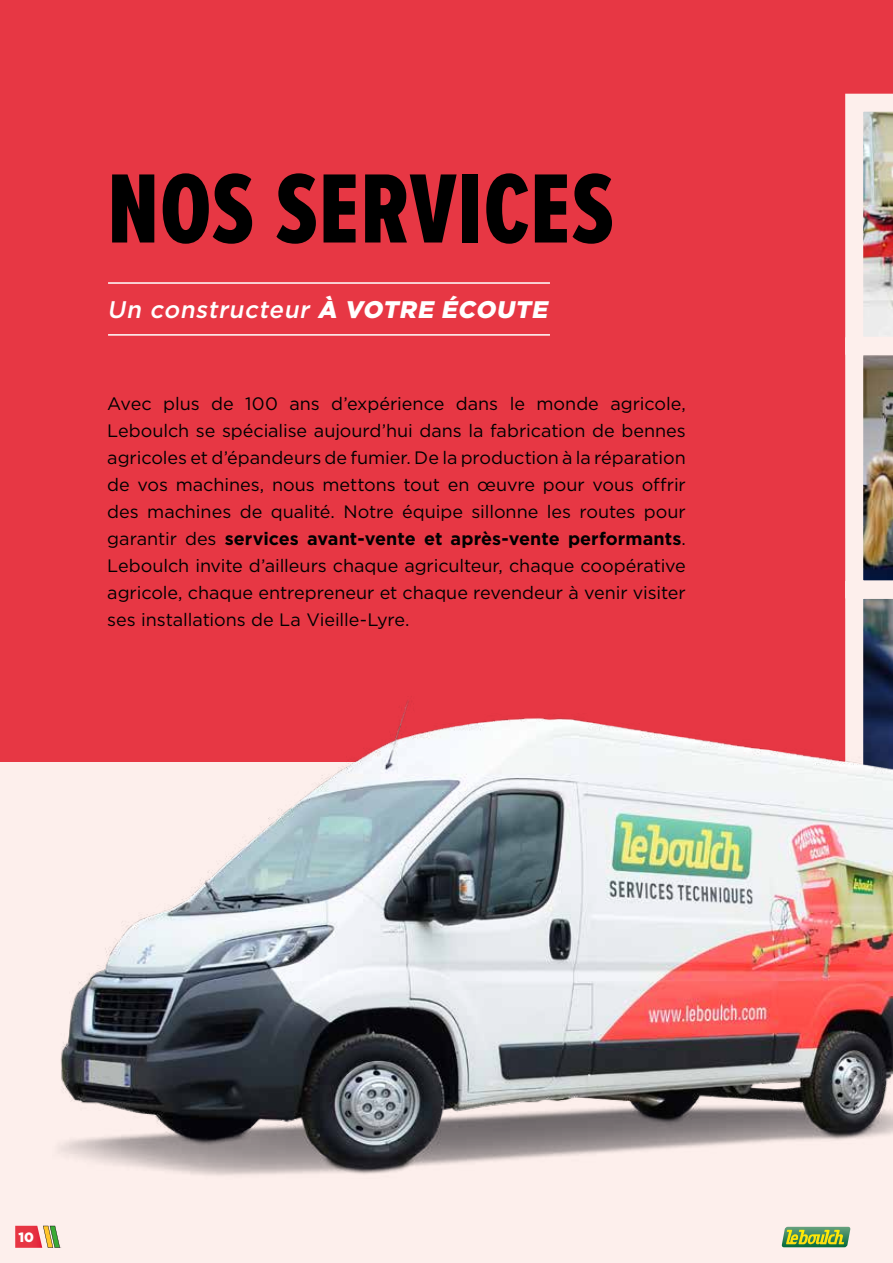
<style>
.page{position:relative;width:893px;height:1263px;background:#fdefec}
.page>*{position:absolute;margin:0;border:0;box-sizing:border-box;transform-origin:0 0}
.t1{font:102px "Proxima Nova Ex Cn Extrabld";letter-spacing:.01em;color:#000}
.t2{font:italic 500 24px "Gotham";color:#fff}
.t3{font:18px/27px "Gotham";letter-spacing:-.005em;color:#000;text-align:justify}
.t4{font:900 13.5px "Gotham";color:#fff}
.s1{font-weight:900}
.s2{font-weight:700}
</style>
<div class="page">
<div style="left:0;top:0;width:893px;height:761px;background:#e73744"></div>
<img style="left:845px;top:94px;width:48px;height:578px">
<img style="left:2px;top:672px;width:891px;height:504px">
<svg style="left:782px;top:1227px;width:68px;height:20px"></svg>
<svg style="left:15px;top:1226px;width:46px;height:22px"></svg>
<hr style="left:108px;top:334px;width:442px;height:2px;background:#fff">
<hr style="left:108px;top:282px;width:442px;height:2px;background:#fff">
<h1 class="t1" style="left:107px;top:134px;width:508px">NOS SERVICES</h1>
<h2 class="t2" style="left:107px;top:296px;width:446px">Un constructeur <span class="s1">À VOTRE ÉCOUTE</span></h2>
<p class="t3" style="left:107px;top:390px;width:580px">Avec plus de 100 ans d’expérience dans le monde agricole, Leboulch se spécialise aujourd’hui dans la fabrication de bennes agricoles et d’épandeurs de fumier. De la production à la réparation de vos machines, nous mettons tout en œuvre pour vous offrir des machines de qualité. Notre équipe sillonne les routes pour garantir des <span class="s2">services avant-vente et après-vente performants</span>.<br>Leboulch invite d’ailleurs chaque agriculteur, chaque coopérative agricole, chaque entrepreneur et chaque revendeur à venir visiter ses installations de La Vieille-Lyre.</p>
<p class="t4" style="left:18px;top:1229px;width:17px">10</p>
</div>
